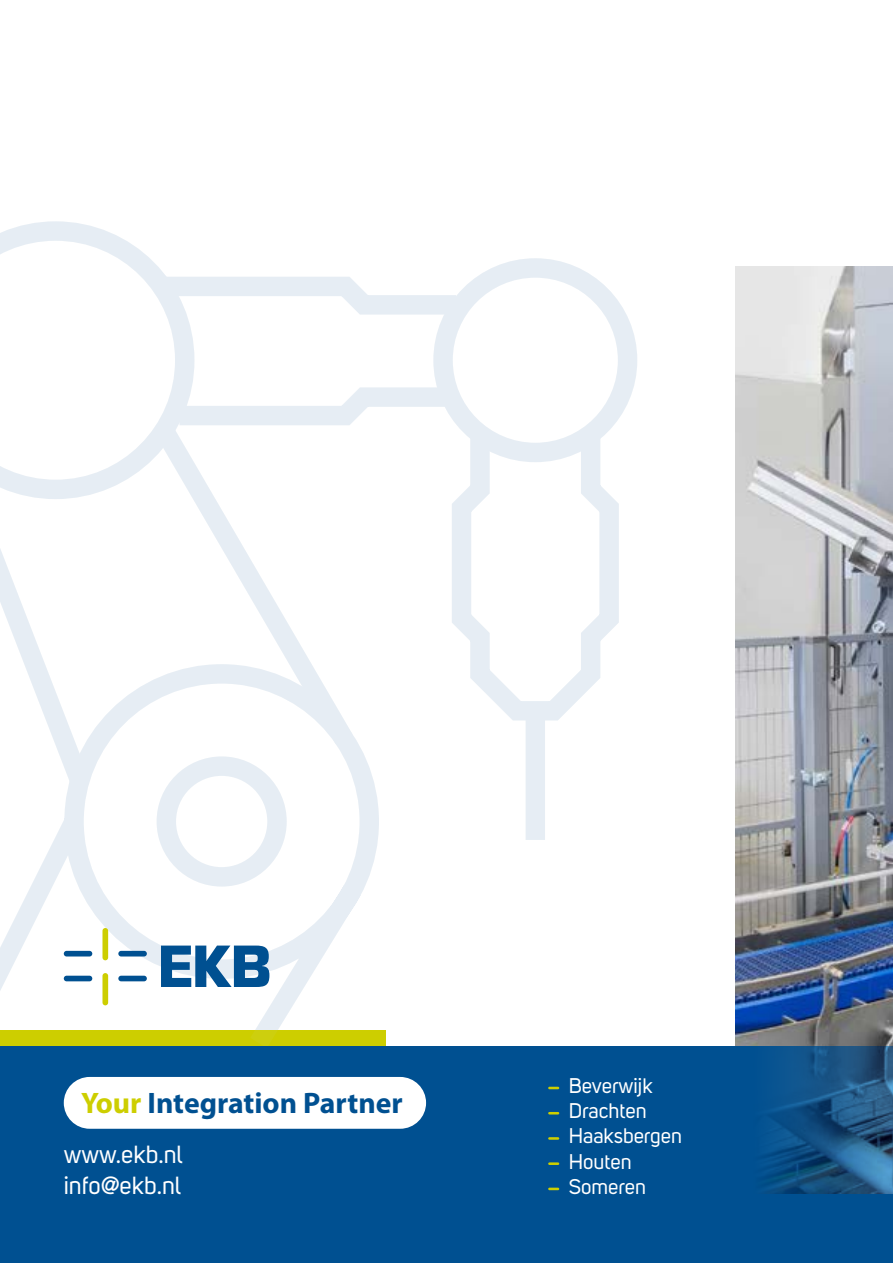
<style>
.page{position:relative;width:893px;height:1263px;background:#fff}
.page>*{position:absolute;margin:0;border:0;box-sizing:border-box;transform-origin:0 0}
.t1{font:700 29.7px "Myriad Pro";color:#005091}
.t2{font:24.75px "Uni Sans";color:#fff}
.t3{font:21px/25.2px "Uni Sans";color:#fff}
.s1{color:#cdce00}
</style>
<div class="page">
<img style="left:736px;top:266px;width:157px;height:780px">
<div style="left:0;top:1046px;width:893px;height:150px;background:#005091"></div>
<svg style="left:0;top:773px;width:379px;height:257px"></svg>
<div style="left:433px;top:258px;width:204px;height:204px;border:20px solid #004f91;border-radius:50%"></div>
<svg style="left:0;top:221px;width:158px;height:55px"></svg>
<svg style="left:141px;top:267px;width:335px;height:147px"></svg>
<svg style="left:0;top:383px;width:371px;height:423px"></svg>
<svg style="left:449px;top:414px;width:173px;height:307px"></svg>
<div style="left:526px;top:711px;width:19px;height:129px;background:#e6edf4"></div>
<div style="left:0;top:1195px;width:893px;height:68px;background:#005091"></div>
<svg style="left:161px;top:945px;width:108px;height:42px;background:#4b83b1"></svg>
<div style="left:64px;top:951px;width:28px;height:5px;background:#005091;border-radius:3px"></div>
<div style="left:118px;top:951px;width:29px;height:5px;background:#005091;border-radius:3px"></div>
<div style="left:118px;top:976px;width:29px;height:5px;background:#005091;border-radius:3px"></div>
<div style="left:64px;top:976px;width:28px;height:5px;background:#005091;border-radius:3px"></div>
<div style="left:102px;top:928px;width:6px;height:32px;background:#cdce00;border-radius:3px"></div>
<div style="left:102px;top:973px;width:6px;height:32px;background:#cdce00;border-radius:3px"></div>
<div style="left:64px;top:1077px;width:362px;height:52px;background:#fff;border-radius:26px"></div>
<div style="left:0;top:1030px;width:386px;height:16px;background:#cdce00"></div>
<svg style="left:548px;top:1087px;width:11px;height:2px"></svg>
<svg style="left:548px;top:1112px;width:11px;height:2px"></svg>
<svg style="left:548px;top:1137px;width:11px;height:3px"></svg>
<svg style="left:548px;top:1162px;width:11px;height:3px"></svg>
<svg style="left:548px;top:1188px;width:11px;height:2px"></svg>
<h1 class="t1" style="left:81px;top:1091px;width:323px"><span class="s1">Your</span> Integration Partner</h1>
<p class="t2" style="left:64px;top:1145px;width:120px">www.ekb.nl</p>
<p class="t3" style="left:569px;top:1075px;width:115px">Beverwijk<br>Drachten<br>Haaksbergen<br>Houten</p>
<p class="t2" style="left:64px;top:1176px;width:119px">info@ekb.nl</p>
<p class="t3" style="left:569px;top:1176px;width:79px">Someren</p>
</div>
